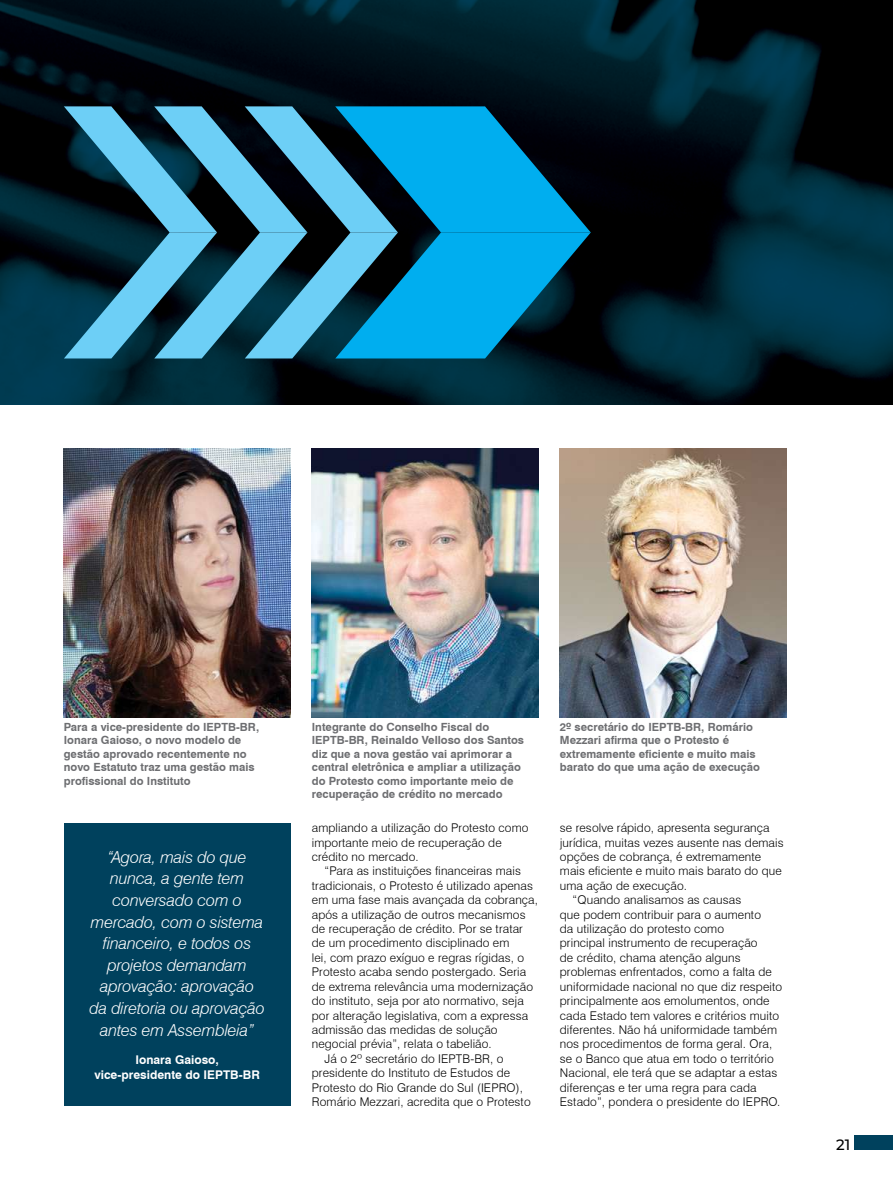
<style>
.page{position:relative;width:893px;height:1191px;background:#fff}
.page>*{position:absolute;margin:0;border:0;box-sizing:border-box;transform-origin:0 0}
.t1{font:italic 300 16.5px/21.6px "Swiss 721 BT";letter-spacing:-.01em;color:#fff;text-align:center}
.t2{font:500 15px "Montserrat";color:#000}
.t3{font:300 12px/14.4px "Swiss 721 BT";letter-spacing:.01em;color:#000}
.t4{font:700 12px/14.4px "Swiss 721 BT";color:#fff;text-align:center}
.t5{font:700 11.25px/13.5px "Swiss 721 BT";color:#6d6e71}
</style>
<div class="page">
<img style="left:0;top:0;width:893px;height:404px">
<div style="left:855px;top:1135px;width:38px;height:15px;background:#00415d"></div>
<div style="left:64px;top:823px;width:227px;height:283px;background:#00415d"></div>
<img style="left:64px;top:448px;width:227px;height:270px">
<img style="left:312px;top:448px;width:227px;height:270px">
<img style="left:560px;top:448px;width:227px;height:270px">
<svg style="left:64px;top:106px;width:527px;height:252px"></svg>
<p class="t5" style="left:64px;top:720px;width:197px">Para a vice-presidente do IEPTB-BR,<br>Ionara Gaioso, o novo modelo de gestão aprovado recentemente no novo Estatuto traz uma gestão mais profissional do Instituto</p>
<h1 class="t1" style="left:89px;top:846px;width:177px">“Agora, mais do que nunca, a gente tem conversado com o mercado, com o sistema financeiro, e todos os projetos demandam aprovação: aprovação da diretoria ou aprovação antes em Assembleia”</h1>
<p class="t4" style="left:94px;top:1052px;width:167px">Ionara Gaioso, vice-presidente do IEPTB-BR</p>
<p class="t5" style="left:312px;top:720px;width:214px">Integrante do Conselho Fiscal do IEPTB-BR, Reinaldo Velloso dos Santos diz que a nova gestão vai aprimorar a central eletrônica e ampliar a utilização do Protesto como importante meio de recuperação de crédito no mercado</p>
<p class="t3" style="left:312px;top:820px;width:218px">ampliando a utilização do Protesto como importante meio de recuperação de crédito no mercado.</p>
<p class="t3" style="left:325px;top:864px;width:198px">“Para as instituições financeiras mais</p>
<p class="t3" style="left:312px;top:878px;width:223px">tradicionais, o Protesto é utilizado apenas</p>
<p class="t3" style="left:312px;top:892px;width:228px">em uma fase mais avançada da cobrança,</p>
<p class="t3" style="left:312px;top:907px;width:215px">após a utilização de outros mecanismos</p>
<p class="t3" style="left:312px;top:921px;width:213px">de recuperação de crédito. Por se tratar</p>
<p class="t3" style="left:312px;top:936px;width:199px">de um procedimento disciplinado em</p>
<p class="t3" style="left:312px;top:950px;width:214px">lei, com prazo exíguo e regras rígidas, o</p>
<p class="t3" style="left:312px;top:964px;width:216px">Protesto acaba sendo postergado. Seria</p>
<p class="t3" style="left:312px;top:979px;width:223px">de extrema relevância uma modernização</p>
<p class="t3" style="left:312px;top:993px;width:213px">do instituto, seja por ato normativo, seja</p>
<p class="t3" style="left:312px;top:1008px;width:218px">por alteração legislativa, com a expressa</p>
<p class="t3" style="left:312px;top:1022px;width:187px">admissão das medidas de solução</p>
<p class="t3" style="left:312px;top:1036px;width:181px">negocial prévia”, relata o tabelião.</p>
<p class="t3" style="left:325px;top:1051px;width:180px">Já o 2º secretário do IEPTB-BR, o</p>
<p class="t3" style="left:312px;top:1065px;width:200px">presidente do Instituto de Estudos de</p>
<p class="t3" style="left:312px;top:1080px;width:213px">Protesto do Rio Grande do Sul (IEPRO),</p>
<p class="t3" style="left:312px;top:1094px;width:220px">Romário Mezzari, acredita que o Protesto</p>
<p class="t5" style="left:560px;top:720px;width:202px">2º secretário do IEPTB-BR, Romário Mezzari afirma que o Protesto é extremamente eficiente e muito mais barato do que uma ação de execução</p>
<p class="t3" style="left:560px;top:820px;width:211px">se resolve rápido, apresenta segurança</p>
<p class="t3" style="left:560px;top:835px;width:225px">jurídica, muitas vezes ausente nas demais</p>
<p class="t3" style="left:560px;top:849px;width:203px">opções de cobrança, é extremamente</p>
<p class="t3" style="left:560px;top:864px;width:223px">mais eficiente e muito mais barato do que</p>
<p class="t3" style="left:560px;top:878px;width:129px">uma ação de execução.</p>
<p class="t3" style="left:573px;top:892px;width:170px">“Quando analisamos as causas</p>
<p class="t3" style="left:560px;top:907px;width:203px">que podem contribuir para o aumento</p>
<p class="t3" style="left:560px;top:921px;width:166px">da utilização do protesto como</p>
<p class="t3" style="left:560px;top:936px;width:199px">principal instrumento de recuperação</p>
<p class="t3" style="left:560px;top:950px;width:182px">de crédito, chama atenção alguns</p>
<p class="t3" style="left:560px;top:964px;width:213px">problemas enfrentados, como a falta de</p>
<p class="t3" style="left:560px;top:979px;width:224px">uniformidade nacional no que diz respeito</p>
<p class="t3" style="left:560px;top:993px;width:211px">principalmente aos emolumentos, onde</p>
<p class="t3" style="left:560px;top:1008px;width:221px">cada Estado tem valores e critérios muito</p>
<p class="t3" style="left:560px;top:1022px;width:219px">diferentes. Não há uniformidade também</p>
<p class="t3" style="left:560px;top:1036px;width:214px">nos procedimentos de forma geral. Ora,</p>
<p class="t3" style="left:560px;top:1051px;width:215px">se o Banco que atua em todo o território</p>
<p class="t3" style="left:560px;top:1065px;width:219px">Nacional, ele terá que se adaptar a estas</p>
<p class="t3" style="left:560px;top:1080px;width:198px">diferenças e ter uma regra para cada</p>
<p class="t3" style="left:560px;top:1094px;width:222px">Estado”, pondera o presidente do IEPRO.</p>
<p class="t2" style="left:836px;top:1134px;width:16px">21</p>
</div>
